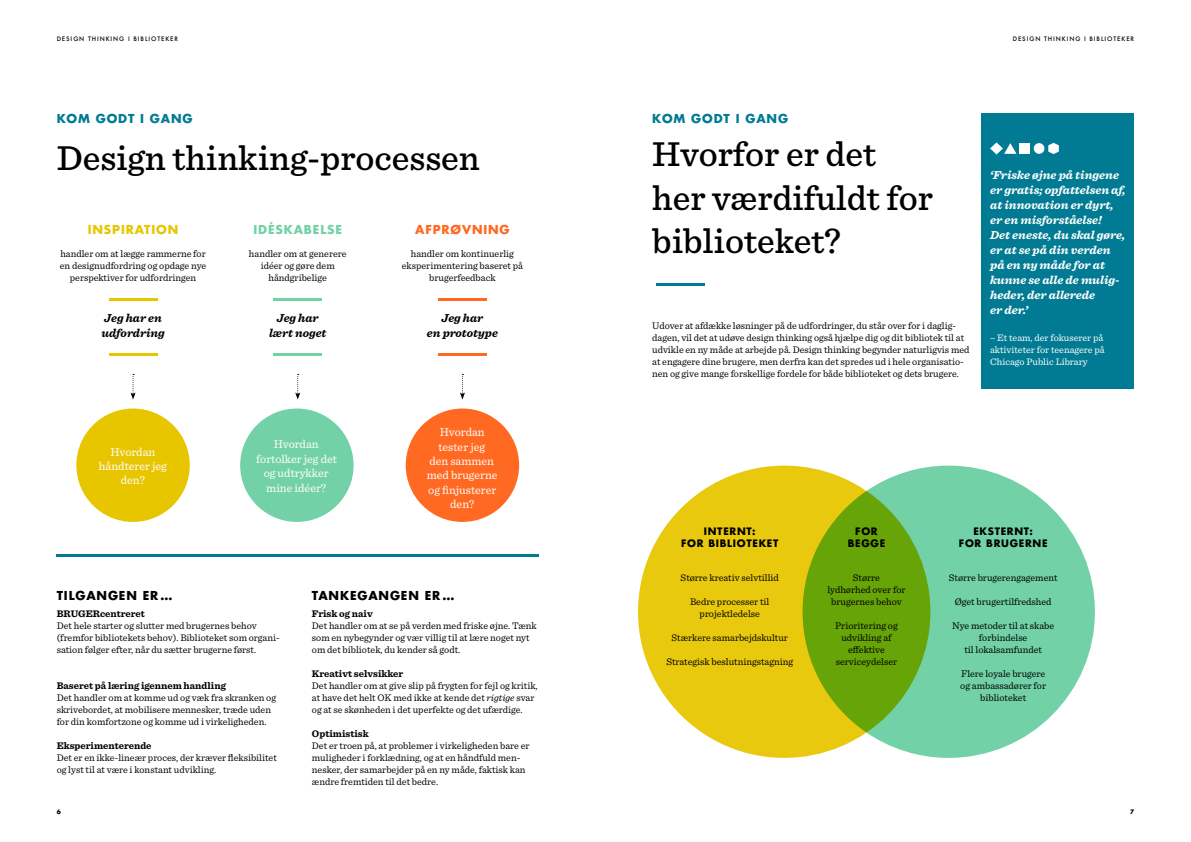
<style>
.page{position:relative;width:1191px;height:842px;background:#fff}
.page>*{position:absolute;margin:0;border:0;box-sizing:border-box;transform-origin:0 0}
.t1{font:500 36px/43.2px "Sentinel";color:#000}
.t2{font:500 36px "Sentinel";color:#007b93;scale:2 1}
.t3{font:italic 700 12px/15px "Sentinel";color:#fff}
.t4{font:12px/14.4px "Sentinel";color:#fff;text-align:center}
.t5{font:italic 700 12px/14.4px "Sentinel";color:#000;text-align:center}
.t6{font:700 12px "Futura Std";letter-spacing:.07em;color:#000}
.t7{font:700 12px "Futura Std";letter-spacing:.07em;color:#007b93}
.t8{font:700 12px "Futura Std";letter-spacing:.07em;color:#e7c600}
.t9{font:700 12px "Futura Std";letter-spacing:.07em;color:#72d1a7}
.t10{font:700 12px "Futura Std";letter-spacing:.07em;color:#ff6922}
.t11{font:10px/12px "Sentinel";color:#000;text-align:center}
.t12{font:700 10px "Sentinel";color:#000}
.t13{font:700 10px/12px "Futura Std";letter-spacing:.07em;color:#000;text-align:center}
.t14{font:9.8px/12px "Sentinel";color:#fff}
.t15{font:500 6px "Futura";letter-spacing:.15em;color:#000}
.t16{font:700 6px "Futura Std";color:#000}
.s1{font-style:italic}
</style>
<div class="page">
<svg style="left:638px;top:466px;width:164px;height:292px;fill:#e8c90d"></svg>
<div style="left:76px;top:408px;width:114px;height:114px;background:#e7c600;border-radius:50%"></div>
<div style="left:240px;top:408px;width:113px;height:114px;background:#72d1a7;border-radius:50%"></div>
<div style="left:406px;top:408px;width:113px;height:114px;background:#ff6922;border-radius:50%"></div>
<svg style="left:130px;top:374px;width:6px;height:25px"></svg>
<svg style="left:295px;top:374px;width:5px;height:25px"></svg>
<svg style="left:460px;top:374px;width:5px;height:25px"></svg>
<hr style="left:109px;top:298px;width:48px;height:3px;background:#e7c600">
<hr style="left:273px;top:298px;width:49px;height:3px;background:#72d1a7">
<hr style="left:438px;top:298px;width:49px;height:3px;background:#ff6922">
<hr style="left:109px;top:353px;width:48px;height:3px;background:#e7c600">
<hr style="left:273px;top:353px;width:49px;height:3px;background:#72d1a7">
<hr style="left:438px;top:353px;width:49px;height:3px;background:#ff6922">
<hr style="left:57px;top:554px;width:482px;height:2px;background:#007b93">
<svg style="left:802px;top:466px;width:293px;height:292px;background:#8ccb7f"></svg>
<div style="left:981px;top:113px;width:153px;height:275px;background:#007b93"></div>
<div style="left:1033px;top:143px;width:11px;height:11px;background:#fff;border-radius:50%"></div>
<div style="left:1019px;top:143px;width:11px;height:11px;background:#fff"></div>
<svg style="left:990px;top:142px;width:26px;height:13px"></svg>
<svg style="left:1048px;top:143px;width:10px;height:11px"></svg>
<p class="t15" style="left:57px;top:35px;width:123px">DESIGN THINKING I BIBLIOTEKER</p>
<p class="t15" style="left:1012px;top:35px;width:123px">DESIGN THINKING I BIBLIOTEKER</p>
<p class="t7" style="left:57px;top:111px;width:137px">KOM GODT I GANG</p>
<h1 class="t1" style="left:57px;top:135px;width:424px">Design thinking-processen</h1>
<p class="t8" style="left:88px;top:221px;width:92px">INSPIRATION</p>
<p class="t11" style="left:60px;top:247px;width:148px">handler om at lægge rammerne for en designudfordring og opdage nye perspektiver for udfordringen</p>
<p class="t9" style="left:253px;top:221px;width:90px">IDÉSKABELSE</p>
<p class="t11" style="left:249px;top:247px;width:99px">handler om at generere idéer og gøre dem håndgribelige</p>
<p class="t10" style="left:415px;top:221px;width:96px">AFPRØVNING</p>
<p class="t11" style="left:402px;top:247px;width:123px">handler om kontinuerlig eksperimentering baseret på brugerfeedback</p>
<p class="t5" style="left:101px;top:311px;width:65px;text-align:left">Jeg har en udfordring</p>
<p class="t5" style="left:269px;top:311px;width:59px">Jeg har lært noget</p>
<p class="t5" style="left:427px;top:311px;width:72px">Jeg har<br>en prototype</p>
<p class="t4" style="left:99px;top:444px;width:69px">Hvordan håndterer jeg den?</p>
<p class="t4" style="left:256px;top:436px;width:82px">Hvordan fortolker jeg det og udtrykker mine idéer?</p>
<p class="t4" style="left:427px;top:424px;width:72px">Hvordan tester jeg<br>den sammen med brugerne og finjusterer den?</p>
<p class="t6" style="left:57px;top:587px;width:117px">TILGANGEN ER …</p>
<p class="t12" style="left:57px;top:606px;width:90px">BRUGERcentreret</p>
<p class="t11" style="left:57px;top:619px;width:224px;text-align:left">Det hele starter og slutter med brugernes behov (fremfor bibliotekets behov). Biblioteket som organi&shy;sation følger efter, når du sætter brugerne først.</p>
<p class="t12" style="left:57px;top:678px;width:171px">Baseret på læring igennem handling</p>
<p class="t11" style="left:57px;top:691px;width:221px;text-align:left">Det handler om at komme ud og væk fra skranken og skrivebordet, at mobilisere mennesker, træde uden for din komfortzone og komme ud i virkeligheden.</p>
<p class="t12" style="left:57px;top:738px;width:96px">Eksperimenterende</p>
<p class="t11" style="left:57px;top:751px;width:222px;text-align:left">Det er en ikke-lineær proces, der kræver fleksibilitet og lyst til at være i konstant udvikling.</p>
<p class="t6" style="left:312px;top:587px;width:144px">TANKEGANGEN ER …</p>
<p class="t12" style="left:312px;top:606px;width:62px">Frisk og naiv</p>
<p class="t11" style="left:312px;top:619px;width:226px;text-align:left">Det handler om at se på verden med friske øjne. Tænk som en nybegynder og vær villig til at lære noget nyt om det bibliotek, du kender så godt.</p>
<p class="t12" style="left:312px;top:666px;width:93px">Kreativt selvsikker</p>
<p class="t11" style="left:312px;top:679px;width:227px;text-align:left">Det handler om at give slip på frygten for fejl og kritik, at have det helt OK med ikke at kende det <span class="s1">rigtige</span> svar og at se skønheden i det uperfekte og det ufærdige.</p>
<p class="t12" style="left:312px;top:726px;width:58px">Optimistisk</p>
<p class="t11" style="left:312px;top:739px;width:219px;text-align:left">Det er troen på, at problemer i virkeligheden bare er muligheder i forklædning, og at en håndfuld men&shy;nesker, der samarbejder på en ny måde, faktisk kan ændre fremtiden til det bedre.</p>
<p class="t7" style="left:652px;top:111px;width:137px">KOM GODT I GANG</p>
<h1 class="t1" style="left:652px;top:131px;width:282px">Hvorfor er det her værdifuldt for biblioteket?</h1>
<h1 class="t2" style="left:652px;top:254px;width:30px">—</h1>
<p class="t11" style="left:652px;top:319px;width:319px;text-align:left">Udover at afdække løsninger på de udfordringer, du står over for i daglig&shy;dagen, vil det at udøve design thinking også hjælpe dig og dit bibliotek til at udvikle en ny måde at arbejde på. Design thinking begynder naturligvis med at engagere dine brugere, men derfra kan det spredes ud i hele organisatio&shy;nen og give mange forskellige fordele for både biblioteket og dets brugere.</p>
<p class="t3" style="left:990px;top:167px;width:137px">‘Friske øjne på tingene er gratis; opfattelsen af, at innovation er dyrt, er en misforståelse!<br>Det eneste, du skal gøre, er at se på din verden på en ny måde for at kunne se alle de mulig&shy;heder, der allerede<br>er der.’</p>
<p class="t14" style="left:990px;top:331px;width:116px">– Et team, der fokuserer på aktiviteter for teenagere på<br>Chicago Public Library</p>
<p class="t13" style="left:681px;top:525px;width:99px">INTERNT:<br>FOR BIBLIOTEKET</p>
<p class="t11" style="left:680px;top:571px;width:100px">Større kreativ selvtillid</p>
<p class="t11" style="left:690px;top:595px;width:81px">Bedre processer til projektledelse</p>
<p class="t11" style="left:671px;top:631px;width:118px">Stærkere samarbejdskultur</p>
<p class="t11" style="left:666px;top:655px;width:128px">Strategisk beslutningstagning</p>
<p class="t13" style="left:847px;top:525px;width:39px">FOR<br>BEGGE</p>
<p class="t11" style="left:827px;top:571px;width:80px">Større<br>lydhørhed over for brugernes behov</p>
<p class="t11" style="left:835px;top:619px;width:64px">Prioritering og udvikling af effektive serviceydelser</p>
<p class="t13" style="left:959px;top:525px;width:90px">EKSTERNT:<br>FOR BRUGERNE</p>
<p class="t11" style="left:948px;top:571px;width:110px">Større brugerengagement</p>
<p class="t11" style="left:954px;top:595px;width:98px">Øget brugertilfredshed</p>
<p class="t11" style="left:952px;top:619px;width:104px">Nye metoder til at skabe forbindelse<br>til lokalsamfundet</p>
<p class="t11" style="left:960px;top:667px;width:87px">Flere loyale brugere og ambassadører for biblioteket</p>
<p class="t16" style="left:57px;top:807px;width:6px">6</p>
<p class="t16" style="left:1130px;top:807px;width:6px">7</p>
</div>
